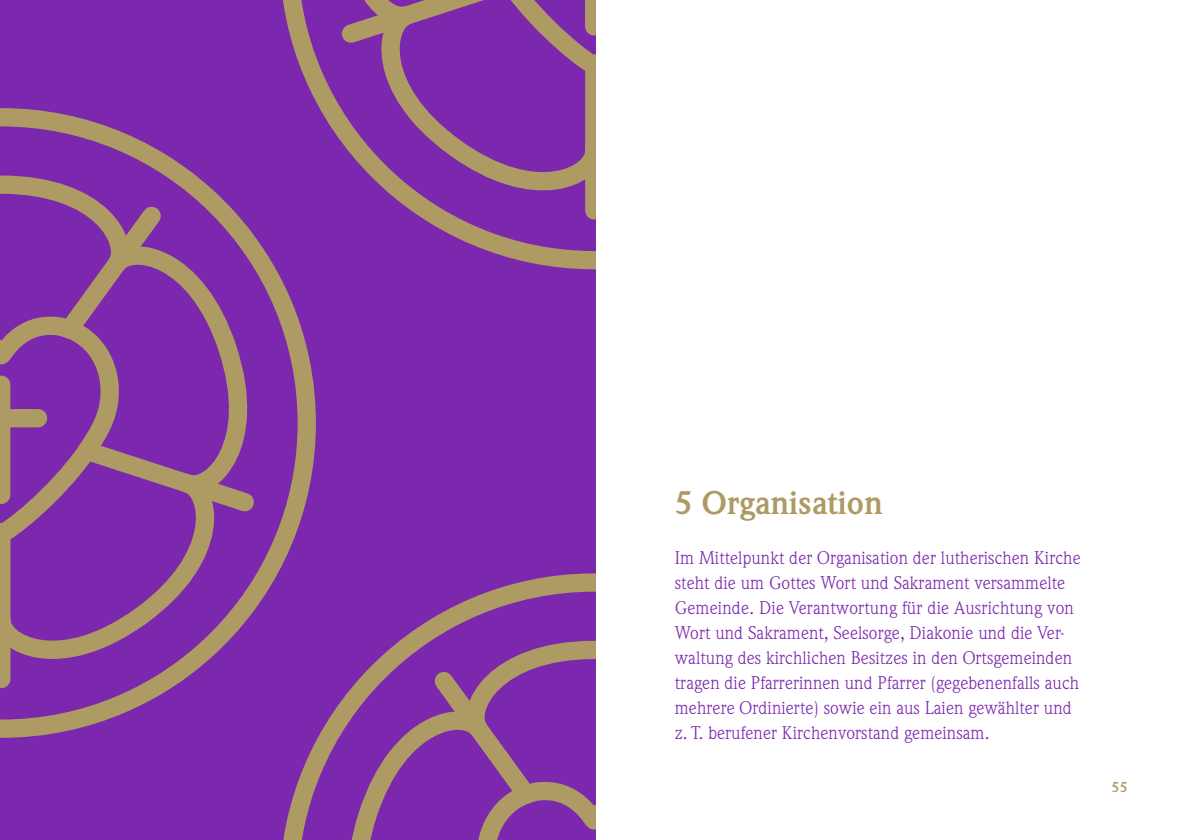
<style>
.page{position:relative;width:1191px;height:840px;background:#fff}
.page>*{position:absolute;margin:0;border:0;box-sizing:border-box;transform-origin:0 0}
.t1{font:700 32px "Weidemann";letter-spacing:.005em;color:#ae9a63}
.t2{font:18px/25px "Weidemann";letter-spacing:.005em;color:#7b27ae}
.t3{font:700 14px "Weidemann";color:#ae9a63}
</style>
<div class="page">
<div style="left:0;top:0;width:595px;height:839px;background:#7b27ae"></div>
<svg style="left:0;top:108px;width:316px;height:629px"></svg>
<svg style="left:0;top:166px;width:259px;height:508px"></svg>
<div style="left:0;top:533px;width:10px;height:145px;background:#ae9a63"></div>
<svg style="left:0;top:190px;width:268px;height:361px"></svg>
<svg style="left:279px;top:0;width:316px;height:269px"></svg>
<svg style="left:313px;top:0;width:272px;height:206px"></svg>
<div style="left:585px;top:65px;width:10px;height:145px;background:#ae9a63"></div>
<svg style="left:328px;top:0;width:267px;height:83px"></svg>
<svg style="left:279px;top:573px;width:316px;height:266px"></svg>
<svg style="left:313px;top:631px;width:282px;height:208px"></svg>
<svg style="left:418px;top:655px;width:177px;height:185px"></svg>
<h1 class="t1" style="left:675px;top:484px;width:209px">5 Organisation</h1>
<p class="t2" style="left:675px;top:545px;width:407px">Im Mittelpunkt der Organisation der lutherischen Kirche steht die um Gottes Wort und Sakrament versammelte Gemeinde. Die Verantwortung für die Ausrichtung von Wort und Sakrament, Seelsorge, Diakonie und die Ver&shy;waltung des kirchlichen Besitzes in den Ortsgemeinden tragen die Pfarrerinnen und Pfarrer (gegebenenfalls auch mehrere Ordinierte) sowie ein aus Laien gewählter und z. T. berufener Kirchenvorstand gemeinsam.</p>
<p class="t3" style="left:1111px;top:778px;width:17px">55</p>
</div>
